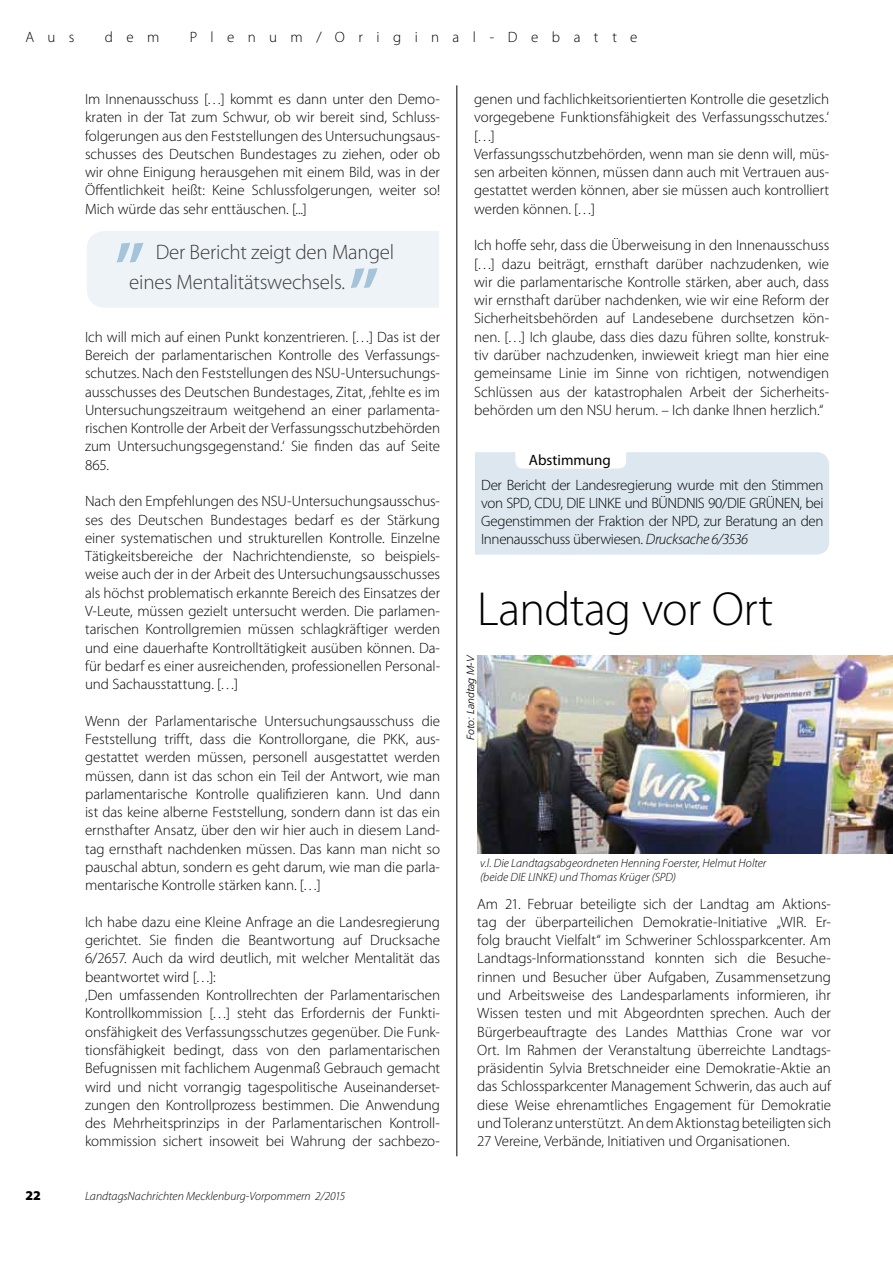
<style>
.page{position:relative;width:893px;height:1263px;background:#fff}
.page>*{position:absolute;margin:0;border:0;box-sizing:border-box;transform-origin:0 0}
.t1{font:600 75px "Myriad Pro";color:#a5c3d9}
.t2{font:300 48px "Myriad Pro";letter-spacing:-.015em;color:#000}
.t3{font:300 21px/30px "Myriad Pro";letter-spacing:-.01em;color:#3c3c3b}
.t4{font:300 15px/18.3px "Myriad Pro";letter-spacing:-.005em;color:#000;text-align:justify}
.t5{font:300 15px "Myriad Pro";letter-spacing:.895em;color:#000}
.t6{font:15px "Myriad Pro";color:#000}
.t7{font:900 13.5px "Myriad Pro";color:#000}
.t8{font:italic 300 12px/14.4px "Myriad Pro";letter-spacing:.005em;color:#000}
.t9{font:italic 300 10.5px "Frutiger LT";color:#000}
.s1{font-style:italic}
</style>
<div class="page">
<div style="left:475px;top:452px;width:354px;height:103px;background:#dde7f0"></div>
<hr style="left:456px;top:85px;width:1px;height:1071px;background:#000">
<div style="left:87px;top:231px;width:352px;height:77px;background:#eef3f8"></div>
<img style="left:477px;top:656px;width:416px;height:197px">
<p class="t4" style="left:26px;top:28px;width:50px">Aus</p>
<p class="t4" style="left:105px;top:28px;width:56px">dem</p>
<p class="t5" style="left:190px;top:28px;width:449px">Plenum/Original-Debatte</p>
<p class="t4" style="left:85px;top:90px;width:357px">Im Innenausschuss […] kommt es dann unter den Demo&shy;kraten in der Tat zum Schwur, ob wir bereit sind, Schluss&shy;folgerungen aus den Feststellungen des Untersuchungsaus&shy;schusses des Deutschen Bundestages zu ziehen, oder ob wir ohne Einigung herausgehen mit einem Bild, was in der Öffentlichkeit heißt: Keine Schlussfolgerungen, weiter so!<br>Mich würde das sehr enttäuschen. [...]</p>
<h1 class="t1" style="left:115px;top:181px;width:32px">„</h1>
<h3 class="t3" style="left:129px;top:236px;width:267px;text-indent:27px">Der Bericht zeigt den Mangel eines Mentalitätswechsels.</h3>
<h1 class="t1" style="left:349px;top:207px;width:32px">„</h1>
<p class="t4" style="left:85px;top:327px;width:357px">Ich will mich auf einen Punkt konzentrieren. […] Das ist der Bereich der parlamentarischen Kontrolle des Verfassungs&shy;schutzes. Nach den Feststellungen des NSU-Untersuchungs&shy;ausschusses des Deutschen Bundestages, Zitat, ‚fehlte es im Untersuchungszeitraum weitgehend an einer parlamenta&shy;rischen Kontrolle der Arbeit der Verfassungsschutzbehörden zum Untersuchungsgegenstand.‘ Sie finden das auf Seite 865.</p>
<p class="t4" style="left:85px;top:492px;width:357px">Nach den Empfehlungen des NSU-Untersuchungsausschus&shy;ses des Deutschen Bundestages bedarf es der Stärkung einer systematischen und strukturellen Kontrolle. Einzelne Tätigkeitsbereiche der Nachrichtendienste, so beispiels&shy;weise auch der in der Arbeit des Untersuchungsausschusses als höchst problematisch erkannte Bereich des Einsatzes der V-Leute, müssen gezielt untersucht werden. Die parlamen&shy;tarischen Kontrollgremien müssen schlagkräftiger werden und eine dauerhafte Kontrolltätigkeit ausüben können. Da&shy;für bedarf es einer ausreichenden, professionellen Personal&shy;und Sachausstattung. […]</p>
<p class="t4" style="left:85px;top:711px;width:357px">Wenn der Parlamentarische Untersuchungsausschuss die Feststellung trifft, dass die Kontrollorgane, die PKK, aus&shy;gestattet werden müssen, personell ausgestattet werden müssen, dann ist das schon ein Teil der Antwort, wie man parlamentarische Kontrolle qualifizieren kann. Und dann ist das keine alberne Feststellung, sondern dann ist das ein ernsthafter Ansatz, über den wir hier auch in diesem Land&shy;tag ernsthaft nachdenken müssen. Das kann man nicht so pauschal abtun, sondern es geht darum, wie man die parla&shy;mentarische Kontrolle stärken kann. […]</p>
<p class="t4" style="left:85px;top:913px;width:357px;text-align:left">Ich habe dazu eine Kleine Anfrage an die Landesregierung gerichtet. Sie finden die Beantwortung auf Drucksache 6/2657. Auch da wird deutlich, mit welcher Mentalität das beantwortet wird […]:<br>‚Den umfassenden Kontrollrechten der Parlamentarischen Kontrollkommission […] steht das Erfordernis der Funkti&shy;onsfähigkeit des Verfassungsschutzes gegenüber. Die Funk&shy;tionsfähigkeit bedingt, dass von den parlamentarischen Befugnissen mit fachlichem Augenmaß Gebrauch gemacht wird und nicht vorrangig tagespolitische Auseinanderset&shy;zungen den Kontrollprozess bestimmen. Die Anwendung des Mehrheitsprinzips in der Parlamentarischen Kontroll&shy;kommission sichert insoweit bei Wahrung der sachbezo-</p>
<p class="t7" style="left:26px;top:1186px;width:17px">22</p>
<p class="t8" style="left:85px;top:1188px;width:262px">LandtagsNachrichten Mecklenburg-Vorpommern 2/2015</p>
<p class="t4" style="left:474px;top:90px;width:357px;text-align:left">genen und fachlichkeitsorientierten Kontrolle die gesetzlich vorgegebene Funktionsfähigkeit des Verfassungsschutzes.‘ […]<br>Verfassungsschutzbehörden, wenn man sie denn will, müs&shy;sen arbeiten können, müssen dann auch mit Vertrauen aus&shy;gestattet werden können, aber sie müssen auch kontrolliert werden können. […]</p>
<p class="t4" style="left:474px;top:236px;width:357px">Ich hoffe sehr, dass die Überweisung in den Innenausschuss […] dazu beiträgt, ernsthaft darüber nachzudenken, wie wir die parlamentarische Kontrolle stärken, aber auch, dass wir ernsthaft darüber nachdenken, wie wir eine Reform der Sicherheitsbehörden auf Landesebene durchsetzen kön&shy;nen. […] Ich glaube, dass dies dazu führen sollte, konstruk&shy;tiv darüber nachzudenken, inwieweit kriegt man hier eine gemeinsame Linie im Sinne von richtigen, notwendigen Schlüssen aus der katastrophalen Arbeit der Sicherheits&shy;behörden um den NSU herum. – Ich danke Ihnen herzlich.“</p>
<p class="t6" style="left:529px;top:450px;width:84px">Abstimmung</p>
<p class="t4" style="left:481px;top:476px;width:344px">Der Bericht der Landesregierung wurde mit den Stimmen von SPD, CDU, DIE LINKE und BÜNDNIS 90/DIE GRÜNEN, bei Gegenstimmen der Fraktion der NPD, zur Beratung an den Innenausschuss überwiesen. <span class="s1">Drucksache 6/3536</span></p>
<h2 class="t2" style="left:477px;top:580px;width:298px">Landtag vor Ort</h2>
<p class="t9" style="left:464px;top:740px;width:86px;rotate:-90deg">Foto: Landtag M-V</p>
<p class="t8" style="left:480px;top:856px;width:288px">v.l. Die Landtagsabgeordneten Henning Foerster, Helmut Holter (beide DIE LINKE) und Thomas Krüger (SPD)</p>
<p class="t4" style="left:477px;top:894px;width:355px">Am 21. Februar beteiligte sich der Landtag am Aktions&shy;tag der überparteilichen Demokratie-Initiative „WIR. Er&shy;folg braucht Vielfalt“ im Schweriner Schlossparkcenter. Am Landtags-Informationsstand konnten sich die Besuche&shy;rinnen und Besucher über Aufgaben, Zusammensetzung und Arbeitsweise des Landesparlaments informieren, ihr Wissen testen und mit Abgeordnten sprechen. Auch der Bürgerbeauftragte des Landes Matthias Crone war vor Ort. Im Rahmen der Veranstaltung überreichte Landtags&shy;präsidentin Sylvia Bretschneider eine Demokratie-Aktie an das Schlossparkcenter Management Schwerin, das auch auf diese Weise ehrenamtliches Engagement für Demokratie und Toleranz unterstützt. An dem Aktionstag beteiligten sich 27 Vereine, Verbände, Initiativen und Organisationen.</p>
</div>
